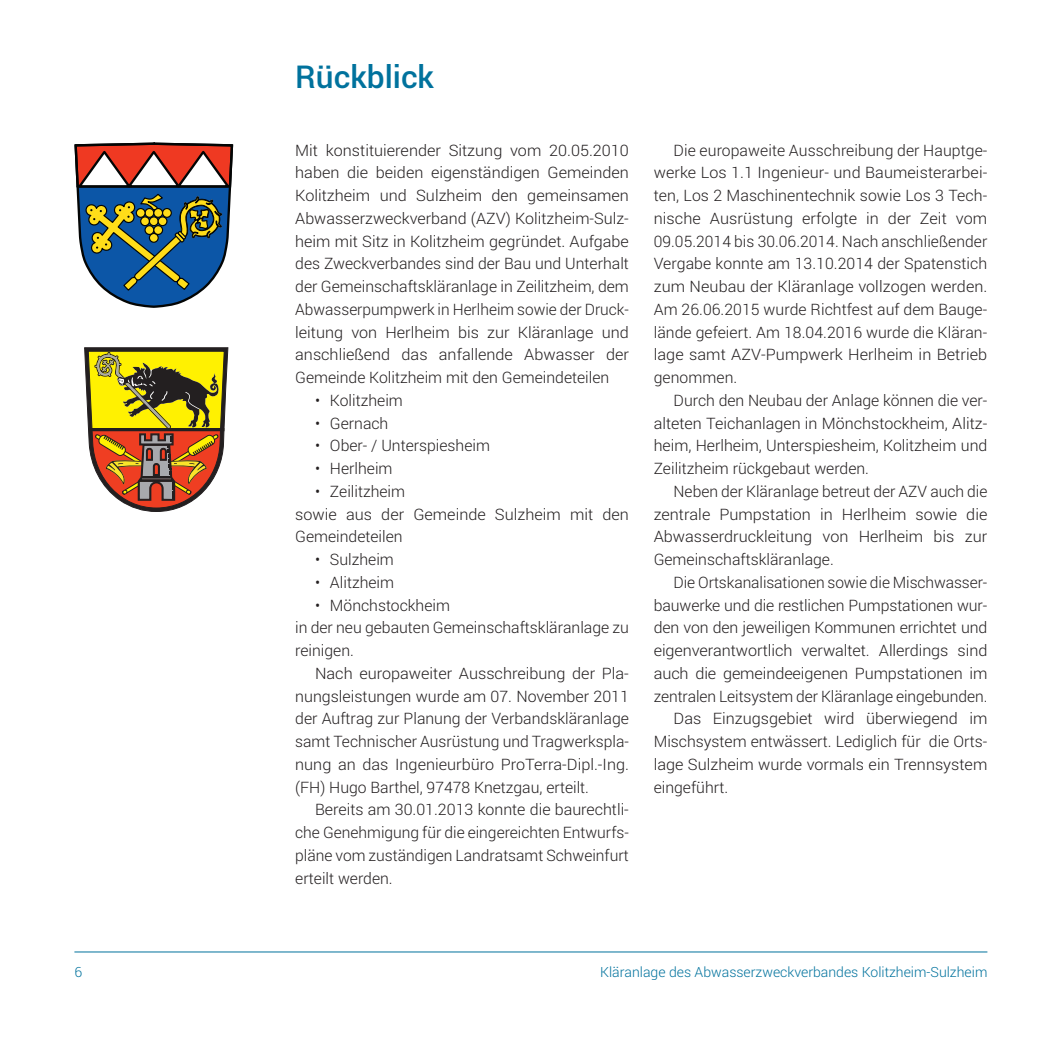
<style>
.page{position:relative;width:1042px;height:1042px;background:#fff}
.page>*{position:absolute;margin:0;border:0;box-sizing:border-box;transform-origin:0 0}
.t1{font:500 31.5px "Roboto";color:#00729d}
.t2{font:300 15.75px/22.8px "Roboto";color:#231f20;text-align:justify}
.t3{font:300 14px "Roboto";color:#00729d}
</style>
<div class="page">
<hr style="left:74px;top:951px;width:913px;height:1px;background:#00729d">
<svg style="left:74px;top:142px;width:160px;height:166px"></svg>
<svg style="left:84px;top:347px;width:144px;height:165px;background:#b48e3e"></svg>
<h1 class="t1" style="left:295px;top:59px;width:140px">Rückblick</h1>
<p class="t2" style="left:295px;top:139px;width:335px">Mit konstituierender Sitzung vom 20.05.2010 haben die beiden eigenständigen Gemeinden Kolitzheim und Sulzheim den gemeinsamen Abwasserzweckverband (AZV) Kolitzheim-Sulz&shy;heim mit Sitz in Kolitzheim gegründet. Aufgabe des Zweckverbandes sind der Bau und Unterhalt der Gemeinschaftskläranlage in Zeilitzheim, dem Abwasserpumpwerk in Herlheim sowie der Druck&shy;leitung von Herlheim bis zur Kläranlage und anschließend das anfallende Abwasser der Gemeinde Kolitzheim mit den Gemeindeteilen</p>
<p class="t2" style="left:315px;top:389px;width:89px">• Kolitzheim</p>
<p class="t2" style="left:315px;top:412px;width:75px">• Gernach</p>
<p class="t2" style="left:315px;top:434px;width:176px">• Ober- / Unterspiesheim</p>
<p class="t2" style="left:315px;top:457px;width:79px">• Herlheim</p>
<p class="t2" style="left:295px;top:480px;width:335px;text-align:left;text-indent:20px">• Zeilitzheim<br>sowie aus der Gemeinde Sulzheim mit den<br>Gemeindeteilen</p>
<p class="t2" style="left:315px;top:548px;width:80px">• Sulzheim</p>
<p class="t2" style="left:315px;top:571px;width:81px">• Alitzheim</p>
<p class="t2" style="left:295px;top:594px;width:335px;text-align:left;text-indent:20px">• Mönchstockheim<br>in der neu gebauten Gemeinschaftskläranlage zu reinigen.</p>
<p class="t2" style="left:295px;top:662px;width:335px;text-indent:20px">Nach europaweiter Ausschreibung der Pla&shy;nungsleistungen wurde am 07. November 2011 der Auftrag zur Planung der Verbandskläranlage samt Technischer Ausrüstung und Tragwerkspla&shy;nung an das Ingenieurbüro ProTerra-Dipl.-Ing. (FH) Hugo Barthel, 97478 Knetzgau, erteilt.</p>
<p class="t2" style="left:295px;top:798px;width:335px;text-indent:20px">Bereits am 30.01.2013 konnte die baurechtli&shy;che Genehmigung für die eingereichten Entwurfs&shy;pläne vom zuständigen Landratsamt Schweinfurt erteilt werden.</p>
<p class="t2" style="left:654px;top:139px;width:335px;text-indent:20px">Die europaweite Ausschreibung der Hauptge&shy;werke Los 1.1 Ingenieur- und Baumeisterarbei&shy;ten, Los 2 Maschinentechnik sowie Los 3 Tech&shy;nische Ausrüstung erfolgte in der Zeit vom 09.05.2014 bis 30.06.2014. Nach anschließender Vergabe konnte am 13.10.2014 der Spatenstich zum Neubau der Kläranlage vollzogen werden.<br>Am 26.06.2015 wurde Richtfest auf dem Bauge&shy;lände gefeiert. Am 18.04.2016 wurde die Kläran&shy;lage samt AZV-Pumpwerk Herlheim in Betrieb genommen.</p>
<p class="t2" style="left:654px;top:389px;width:335px;text-indent:20px">Durch den Neubau der Anlage können die ver&shy;alteten Teichanlagen in Mönchstockheim, Alitz&shy;heim, Herlheim, Unterspiesheim, Kolitzheim und Zeilitzheim rückgebaut werden.</p>
<p class="t2" style="left:654px;top:480px;width:335px;text-indent:20px">Neben der Kläranlage betreut der AZV auch die zentrale Pumpstation in Herlheim sowie die Abwasserdruckleitung von Herlheim bis zur Gemeinschaftskläranlage.</p>
<p class="t2" style="left:673px;top:571px;width:315px">Die Ortskanalisationen sowie die Mischwasser-</p>
<p class="t2" style="left:654px;top:594px;width:335px">bauwerke und die restlichen Pumpstationen wur-</p>
<p class="t2" style="left:654px;top:616px;width:335px">den von den jeweiligen Kommunen errichtet und</p>
<p class="t2" style="left:654px;top:639px;width:335px">eigenverantwortlich verwaltet. Allerdings sind</p>
<p class="t2" style="left:654px;top:662px;width:335px">auch die gemeindeeigenen Pumpstationen im</p>
<p class="t2" style="left:654px;top:685px;width:335px">zentralen Leitsystem der Kläranlage eingebunden.</p>
<p class="t2" style="left:673px;top:707px;width:315px">Das Einzugsgebiet wird überwiegend im</p>
<p class="t2" style="left:654px;top:730px;width:335px">Mischsystem entwässert. Lediglich für die Orts-</p>
<p class="t2" style="left:654px;top:753px;width:335px">lage Sulzheim wurde vormals ein Trennsystem</p>
<p class="t2" style="left:654px;top:776px;width:76px">eingeführt.</p>
<p class="t3" style="left:74px;top:964px;width:9px">6</p>
<p class="t3" style="left:600px;top:964px;width:389px">Kläranlage des Abwasserzweckverbandes Kolitzheim-Sulzheim</p>
</div>
